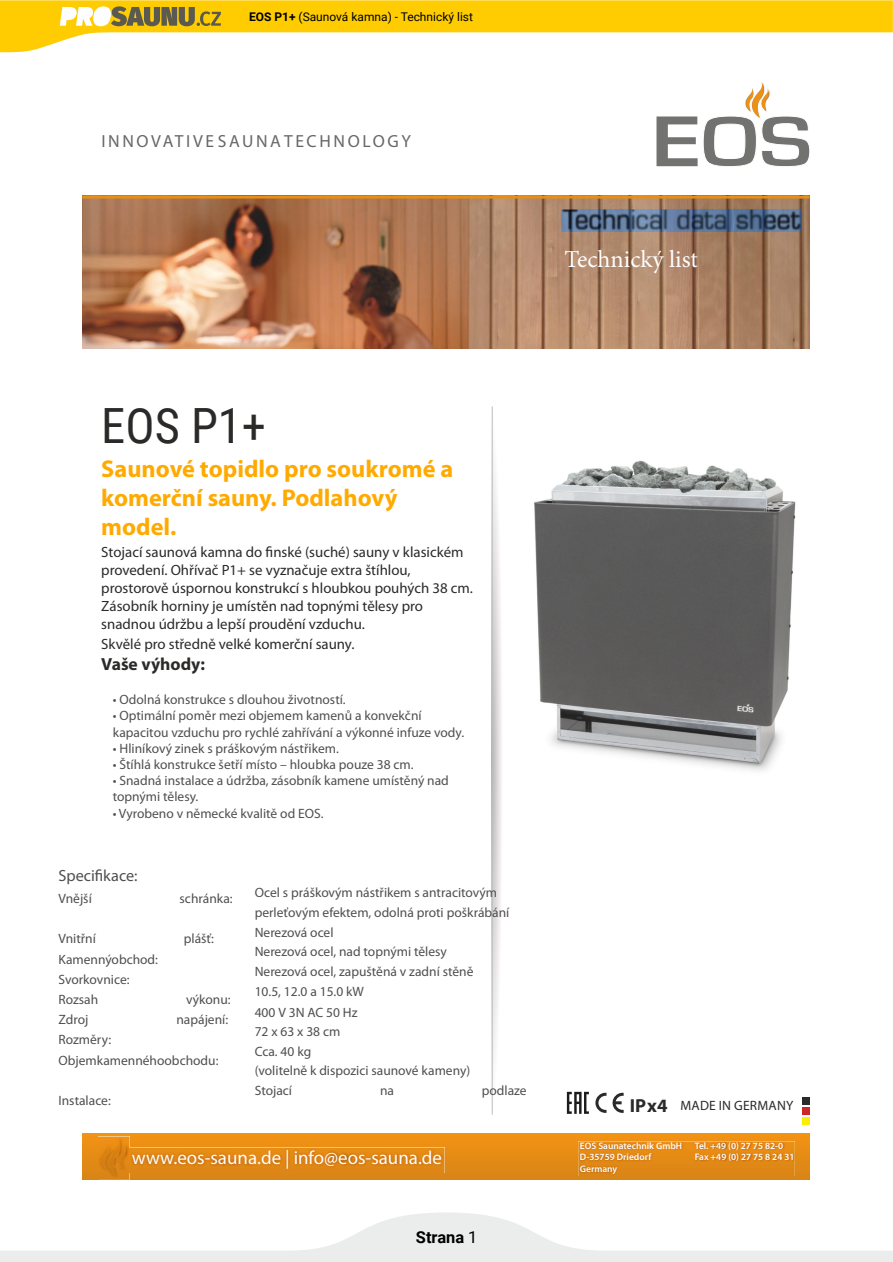
<style>
.page{position:relative;width:893px;height:1262px;background:#fff}
.page>*{position:absolute;margin:0;border:0;box-sizing:border-box;transform-origin:0 0}
.t1{font:48.6px "Roboto Condensed";color:#2b2a29}
.t2{font:700 24.3px/29.1px "Myriad Pro";color:#fa0}
.t3{font:24.3px "Minion Pro";color:#fefefe}
.t4{font:18.9px "Myriad Pro";color:#fefefe}
.t5{font:17.55px "Myriad Pro";letter-spacing:.15em;color:#676766}
.t6{font:700 17.55px "Myriad Pro";color:#2b2a29}
.t7{font:700 16.5px "Roboto";color:#000}
.t8{font:16.2px "Myriad Pro";color:#4f4f4e}
.t9{font:14.85px/17.9px "Myriad Pro";color:#2b2a29}
.t10{font:13.5px/19.8px "Myriad Pro";color:#4f4f4e}
.t11{font:13.5px "Myriad Pro";letter-spacing:.02em;color:#2b2a29}
.t12{font:12px "Roboto";color:#000}
.t13{font:600 9.45px "Myriad Pro";color:#fefefe}
.s1{font-weight:700}
.s2{font-weight:400}
.s3{font-weight:700;font-size:18.9px}
</style>
<div class="page">
<svg style="left:656px;top:82px;width:154px;height:85px"></svg>
<img style="left:82px;top:198px;width:727px;height:151px">
<hr style="left:82px;top:196px;width:727px;height:2px;background:#e98e15">
<div style="left:82px;top:1133px;width:727px;height:46px;background:linear-gradient(to bottom,#f39314,#d98517)"></div>
<img style="left:129px;top:1147px;width:316px;height:25px">
<img style="left:98px;top:1136px;width:31px;height:43px">
<img style="left:578px;top:1141px;width:216px;height:35px">
<svg style="left:493px;top:457px;width:9px;height:607px"></svg>
<hr style="left:492px;top:406px;width:1px;height:708px;background:#bcbdbd">
<img style="left:534px;top:460px;width:262px;height:311px">
<div style="left:802px;top:1097px;width:7px;height:8px;background:#2b2a29"></div>
<div style="left:802px;top:1107px;width:7px;height:7px;background:#cd2628"></div>
<div style="left:802px;top:1116px;width:7px;height:8px;background:#ffed00"></div>
<svg style="left:595px;top:1092px;width:11px;height:20px"></svg>
<svg style="left:612px;top:1092px;width:11px;height:20px"></svg>
<svg style="left:567px;top:1091px;width:22px;height:22px"></svg>
<img style="left:561px;top:210px;width:239px;height:22px">
<svg style="left:0;top:1212px;width:892px;height:50px"></svg>
<svg style="left:0;top:0;width:892px;height:52px;fill:#fecc00"></svg>
<svg style="left:60px;top:6px;width:161px;height:20px"></svg>
<p class="t12" style="left:249px;top:12px;width:225px"><span class="s1">EOS P1+</span> (Saunová kamna) - Technický list</p>
<p class="t5" style="left:101px;top:134px;width:311px">INNOVATIVE SAUNA TECHNOLOGY</p>
<h2 class="t3" style="left:564px;top:249px;width:135px">Technický list</h2>
<h1 class="t1" style="left:101px;top:406px;width:166px">EOS P1+</h1>
<h2 class="t2" style="left:101px;top:456px;width:353px">Saunové topidlo pro soukromé a komerční sauny. Podlahový model.</h2>
<p class="t9" style="left:101px;top:545px;width:373px">Stojací saunová kamna do finské (suché) sauny v klasickém provedení. Ohřívač P1+ se vyznačuje extra štíhlou, prostorově úspornou konstrukcí s hloubkou pouhých 38 cm.<br>Zásobník horniny je umístěn nad topnými tělesy pro snadnou údržbu a lepší proudění vzduchu.</p>
<p class="t9" style="left:101px;top:636px;width:255px">Skvělé pro středně velké komerční sauny.</p>
<p class="t6" style="left:101px;top:656px;width:105px">Vaše výhody:</p>
<p class="t10" style="left:113px;top:691px;width:234px">• Odolná konstrukce s dlouhou životností.</p>
<p class="t10" style="left:113px;top:709px;width:353px;line-height:16.2px">• Optimální poměr mezi objemem kamenů a konvekční kapacitou vzduchu pro rychlé zahřívání a výkonné infuze vody.</p>
<p class="t10" style="left:113px;top:739px;width:227px">• Hliníkový zinek s práškovým nástřikem.</p>
<p class="t10" style="left:113px;top:755px;width:302px">• Štíhlá konstrukce šetří místo – hloubka pouze 38 cm.</p>
<p class="t10" style="left:113px;top:773px;width:337px;line-height:16.2px">• Snadná instalace a údržba, zásobník kamene umístěný nad topnými tělesy.</p>
<p class="t10" style="left:113px;top:804px;width:212px">• Vyrobeno v německé kvalitě od EOS.</p>
<p class="t8" style="left:58px;top:869px;width:81px">Specifikace:</p>
<p class="t10" style="left:58px;top:889px;width:35px">Vnější</p>
<p class="t10" style="left:180px;top:889px;width:55px">schránka:</p>
<p class="t10" style="left:58px;top:930px;width:39px">Vnitřní</p>
<p class="t10" style="left:184px;top:930px;width:32px">plášť:</p>
<p class="t10" style="left:58px;top:950px;width:101px;line-height:20.2px">Kamennýobchod:<br>Svorkovnice:<br>Rozsah</p>
<p class="t10" style="left:186px;top:990px;width:46px">výkonu:</p>
<p class="t10" style="left:58px;top:1011px;width:31px">Zdroj</p>
<p class="t10" style="left:176px;top:1011px;width:53px">napájení:</p>
<p class="t10" style="left:58px;top:1031px;width:161px;line-height:20.2px">Rozměry:<br>Objemkamennéhoobchodu:</p>
<p class="t10" style="left:58px;top:1091px;width:54px">Instalace:</p>
<p class="t10" style="left:255px;top:883px;width:256px">Ocel s práškovým nástřikem s antracitovým perleťovým efektem, odolná proti poškrábání<br>Nerezová ocel<br>Nerezová ocel, nad topnými tělesy<br>Nerezová ocel, zapuštěná v zadní stěně<br>10.5, 12.0 a 15.0 kW<br>400 V 3N AC 50 Hz<br>72 x 63 x 38 cm<br>Cca. 40 kg<br>(volitelně k dispozici saunové kameny)<br>Stojací</p>
<p class="t10" style="left:380px;top:1082px;width:15px">na</p>
<p class="t10" style="left:482px;top:1082px;width:46px">podlaze</p>
<h3 class="t4" style="left:132px;top:1149px;width:311px">www.eos-sauna.de | info@eos-sauna.de</h3>
<p class="t7" style="left:416px;top:1230px;width:63px">Strana <span class="s2">1</span></p>
<p class="t11" style="left:629px;top:1100px;width:165px"><span class="s3">IP x4</span> MADE IN GERMANY</p>
<p class="t13" style="left:580px;top:1141px;width:104px">EOS Saunatechnik GmbH</p>
<p class="t13" style="left:694px;top:1141px;width:90px">Tel. +49 (0) 27 75 82-0</p>
<p class="t13" style="left:580px;top:1153px;width:73px">D-35759 Driedorf</p>
<p class="t13" style="left:694px;top:1153px;width:101px">Fax +49 (0) 27 75 8 24 31</p>
<p class="t13" style="left:580px;top:1164px;width:39px">Germany</p>
</div>
